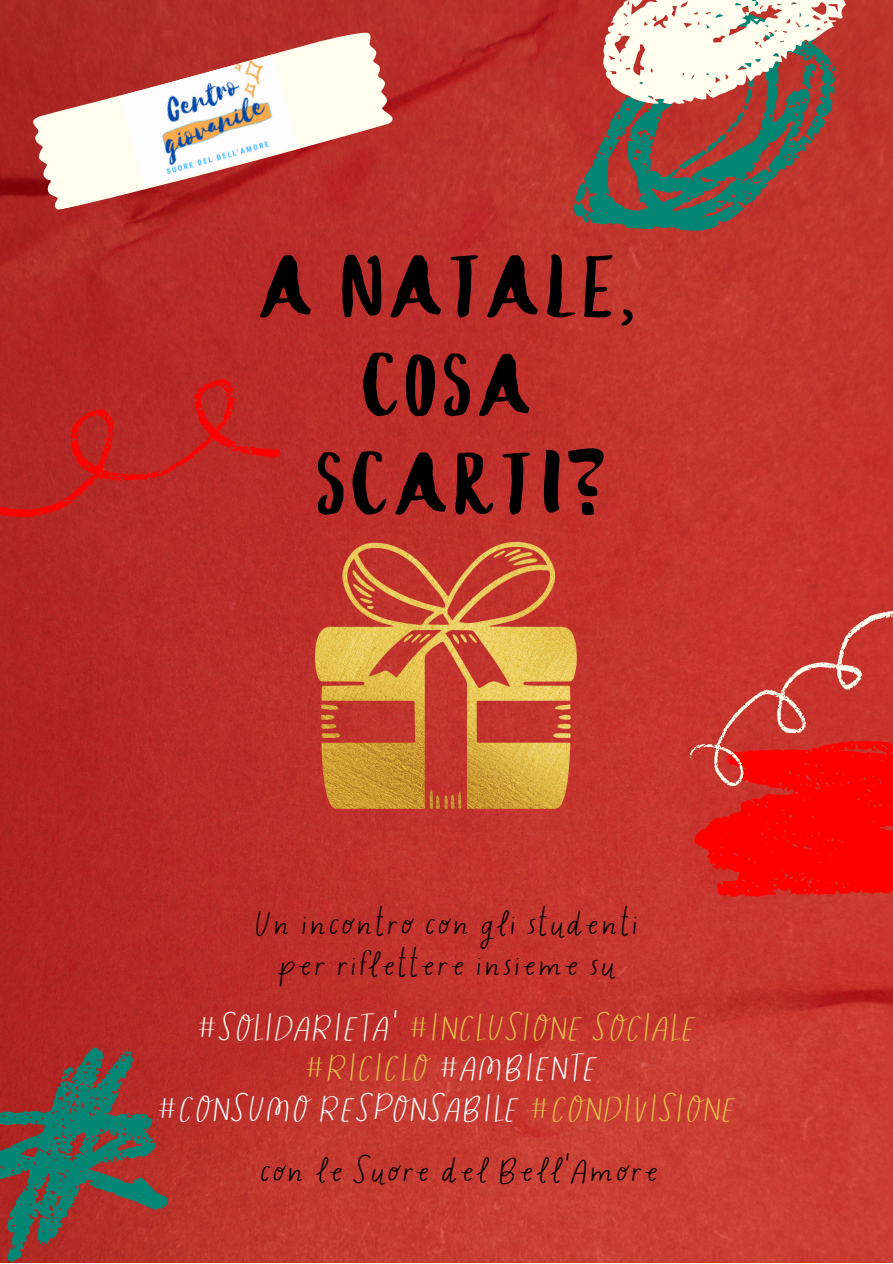
<style>
.page{position:relative;width:893px;height:1264px;background:#fff}
.page>*{position:absolute;margin:0;border:0;box-sizing:border-box;transform-origin:0 0}
.t1{font:89.85px/98.6px "Iced Tea Update";color:#000;text-align:center}
.t2{font:76.5px "Brusher";color:#000}
.t3{font:37.5px/40.5px "Rocking Horse";color:#e3be48;text-align:center}
.t4{font:37.5px/40.5px "Rocking Horse";color:#000;text-align:center}
.s1{color:#fffdee}
.s2{color:#fff}
</style>
<div class="page">
<img style="left:0;top:0;width:892px;height:1262px">
<svg style="left:26px;top:29px;width:372px;height:183px;background:#cd746d"></svg>
<svg style="left:0;top:369px;width:282px;height:173px;background:#b92624"></svg>
<svg style="left:681px;top:801px;width:211px;height:174px;background:#df1f1a"></svg>
<svg style="left:681px;top:543px;width:211px;height:258px;background:#d0342e"></svg>
<svg style="left:0;top:1047px;width:168px;height:214px;background:#6c4e45"></svg>
<svg style="left:573px;top:0;width:262px;height:231px;background:#795046"></svg>
<svg style="left:602px;top:0;width:243px;height:106px;background:#d5bbae"></svg>
<img style="left:119px;top:54px;width:178px;height:133px">
<img style="left:315px;top:542px;width:261px;height:267px">
<h1 class="t1" style="left:255px;top:235px;width:383px">A NATALE,<br>COSA<br>SCART</h1>
<h2 class="t2" style="left:544px;top:432px;width:61px">I?</h2>
<p class="t4" style="left:253px;top:901px;width:387px">Un incontro con gli studenti per riflettere insieme su</p>
<p class="t3" style="left:156px;top:1004px;width:581px"><span class="s1">#SOLIDARIETA'</span> #INCLUSIONE SOCIALE #RICICLO <span class="s2">#AMBIENTE<br>#CONSUMO RESPONSABILE</span> #CONDIVISIONE</p>
<p class="t4" style="left:258px;top:1147px;width:402px">con le Suore del Bell'Amore</p>
</div>
